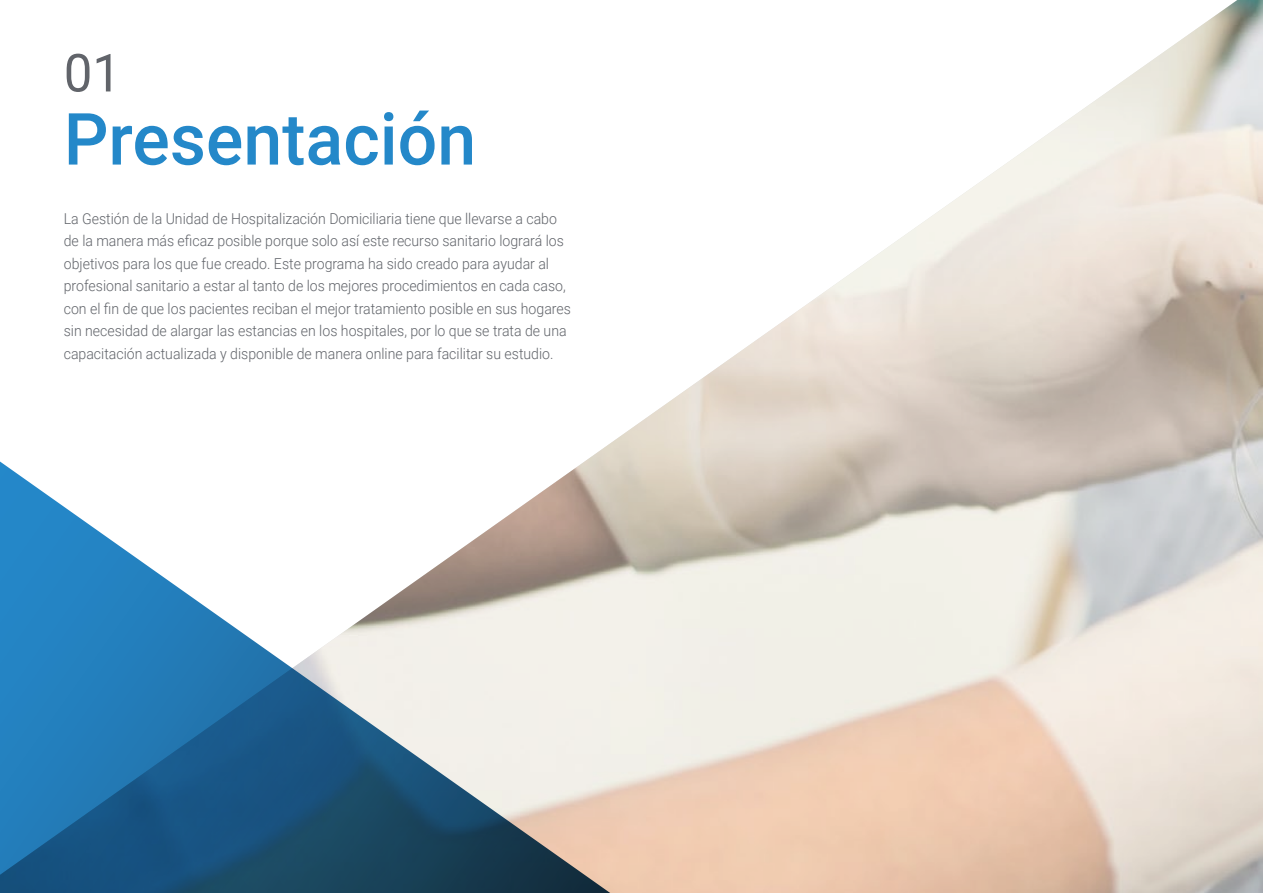
<style>
.page{position:relative;width:1263px;height:893px;background:#fff}
.page>*{position:absolute;margin:0;border:0;box-sizing:border-box;transform-origin:0 0}
.t1{font:500 72px "Roboto";color:#2488c9}
.t2{font:52.5px "Roboto";color:#61646a}
.t3{font:300 15px/22.5px "Roboto";color:#61646a;scale:.94 1}
</style>
<div class="page">
<img style="left:607px;top:0;width:656px;height:893px">
<svg style="left:0;top:446px;width:640px;height:447px"></svg>
<h2 class="t2" style="left:64px;top:36px;width:59px">01</h2>
<h1 class="t1" style="left:64px;top:89px;width:414px">Presentación</h1>
<p class="t3" style="left:64px;top:207px;width:541px">La Gestión de la Unidad de Hospitalización Domiciliaria tiene que llevarse a cabo de la manera más eficaz posible porque solo así este recurso sanitario logrará los objetivos para los que fue creado. Este programa ha sido creado para ayudar al profesional sanitario a estar al tanto de los mejores procedimientos en cada caso, con el fin de que los pacientes reciban el mejor tratamiento posible en sus hogares sin necesidad de alargar las estancias en los hospitales, por lo que se trata de una capacitación actualizada y disponible de manera online para facilitar su estudio.</p>
</div>
